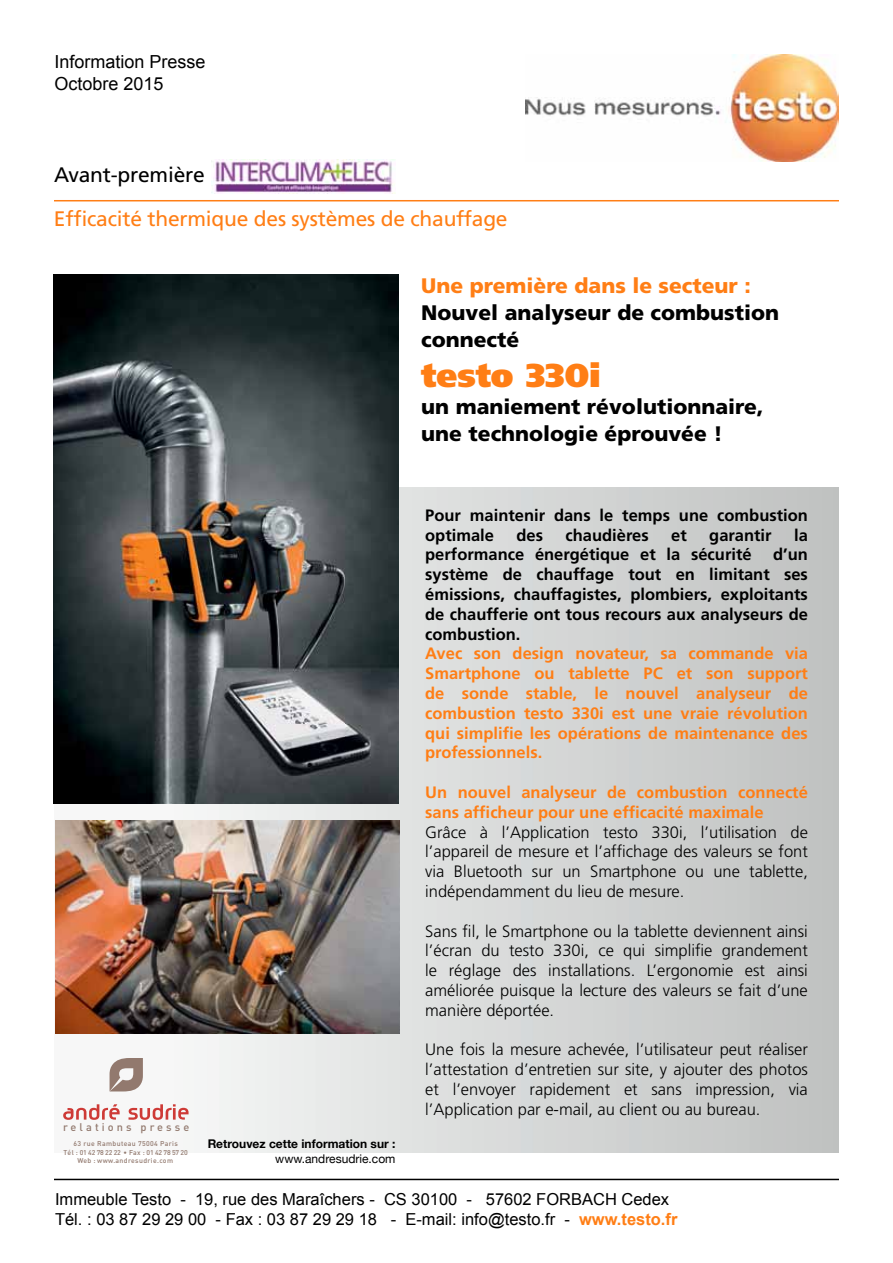
<style>
.page{position:relative;width:893px;height:1263px;background:#fff}
.page>*{position:absolute;margin:0;border:0;box-sizing:border-box;transform-origin:0 0}
.t1{font:900 33px "Frutiger";color:#ff7e15}
.t2{font:900 21px/27px "Frutiger";color:#000}
.t3{font:21px "Frutiger";letter-spacing:-.01em;color:#ff7e15}
.t4{font:900 21px "Frutiger";color:#ff7e15}
.t5{font:21px "Frutiger";letter-spacing:-.01em;color:#000}
.t6{font:18px/21.6px "Arial";color:#000}
.t7{font:300 16.5px/19.8px "Frutiger";color:#000;text-align:justify}
.t8{font:700 16.5px/19.8px "Frutiger";color:#ff7e15;text-align:justify}
.t9{font:700 16.5px/19.8px "Frutiger";color:#000}
.t10{font:16.5px/19.8px "Arial";color:#000}
.t11{font:700 12px "Helvetica Neue";color:#000}
.t12{font:12px "Helvetica Neue";color:#000}
.t13{font:500 10.95px "DIN";letter-spacing:.28em;color:#92796e}
.t14{font:500 6.9px/8.7px "DIN";letter-spacing:.05em;color:#92796e;text-align:center}
.s1{font-weight:700;color:#ff7e15}
</style>
<div class="page">
<img style="left:54px;top:488px;width:785px;height:664px">
<hr style="left:54px;top:200px;width:785px;height:1px;background:#ff7e15">
<img style="left:525px;top:54px;width:314px;height:108px">
<hr style="left:54px;top:1179px;width:785px;height:1px;background:#000">
<svg style="left:110px;top:1058px;width:33px;height:33px"></svg>
<svg style="left:63px;top:1104px;width:57px;height:16px"></svg>
<svg style="left:129px;top:1104px;width:60px;height:16px"></svg>
<img style="left:212px;top:160px;width:183px;height:34px">
<img style="left:53px;top:275px;width:346px;height:528px">
<img style="left:55px;top:820px;width:345px;height:213px">
<p class="t6" style="left:54px;top:51px;width:153px">Information Presse<br>Octobre 2015</p>
<p class="t5" style="left:54px;top:162px;width:152px">Avant-première</p>
<p class="t3" style="left:54px;top:207px;width:455px">Efficacité thermique des systèmes de chauffage</p>
<p class="t4" style="left:421px;top:273px;width:331px">Une première dans le secteur :</p>
<p class="t2" style="left:421px;top:299px;width:359px">Nouvel analyseur de combustion connecté</p>
<h1 class="t1" style="left:421px;top:355px;width:181px">testo 330i</h1>
<p class="t2" style="left:421px;top:393px;width:344px">un maniement révolutionnaire, une technologie éprouvée !</p>
<p class="t13" style="left:63px;top:1120px;width:128px">relations presse</p>
<p class="t14" style="left:63px;top:1139px;width:126px">63 rue Rambuteau 75004 Paris<br>Tél : 01 42 78 22 22 • Fax : 01 42 78 57 20</p>
<p class="t14" style="left:77px;top:1155px;width:97px">Web : www.andresudrie.com</p>
<p class="t11" style="left:208px;top:1137px;width:189px">Retrouvez cette information sur :</p>
<p class="t12" style="left:275px;top:1151px;width:122px">www.andresudrie.com</p>
<p class="t9" style="left:425px;top:505px;width:384px">Pour maintenir dans le temps une combustion optimale</p>
<p class="t9" style="left:516px;top:525px;width:28px">des</p>
<p class="t9" style="left:566px;top:525px;width:85px">chaudières</p>
<p class="t9" style="left:671px;top:525px;width:17px">et</p>
<p class="t9" style="left:709px;top:525px;width:64px">garantir</p>
<p class="t9" style="left:794px;top:525px;width:15px">la</p>
<p class="t9" style="left:425px;top:544px;width:328px">performance énergétique et la sécurité</p>
<p class="t9" style="left:425px;top:544px;width:384px;text-align:justify;text-indent:348px">d’un système de chauffage tout en limitant ses émissions, chauffagistes, plombiers, exploitants de chaufferie ont tous recours aux analyseurs de combustion.</p>
<p class="t8" style="left:425px;top:643px;width:384px">Avec son design novateur, sa commande via Smartphone ou tablette PC et son support de sonde stable, le nouvel analyseur de combustion testo 330i est une vraie révolution qui simplifie les opérations de maintenance des professionnels.</p>
<p class="t8" style="left:425px;top:782px;width:384px">Un nouvel analyseur de combustion connecté sans afficheur pour une efficacité maximale</p>
<p class="t7" style="left:425px;top:822px;width:384px">Grâce à l’Application testo 330i, l’utilisation de l’appareil de mesure et l’affichage des valeurs se font via Bluetooth sur un Smartphone ou une tablette, indépendamment du lieu de mesure.</p>
<p class="t7" style="left:425px;top:921px;width:384px">Sans fil, le Smartphone ou la tablette deviennent ainsi l’écran du testo 330i, ce qui simplifie grandement le réglage des installations. L’ergonomie est ainsi améliorée puisque la lecture des valeurs se fait d’une manière déportée.</p>
<p class="t7" style="left:425px;top:1040px;width:384px">Une fois la mesure achevée, l’utilisateur peut réaliser l’attestation d’entretien sur site, y ajouter des photos et l’envoyer rapidement et sans impression, via l’Application par e-mail, au client ou au bureau.</p>
<p class="t10" style="left:55px;top:1189px;width:624px">Immeuble Testo - 19, rue des Maraîchers - CS 30100 - 57602 FORBACH Cedex<br>Tél. : 03 87 29 29 00 - Fax : 03 87 29 29 18 - E-mail: info@testo.fr - <span class="s1">www.testo.fr</span></p>
</div>
